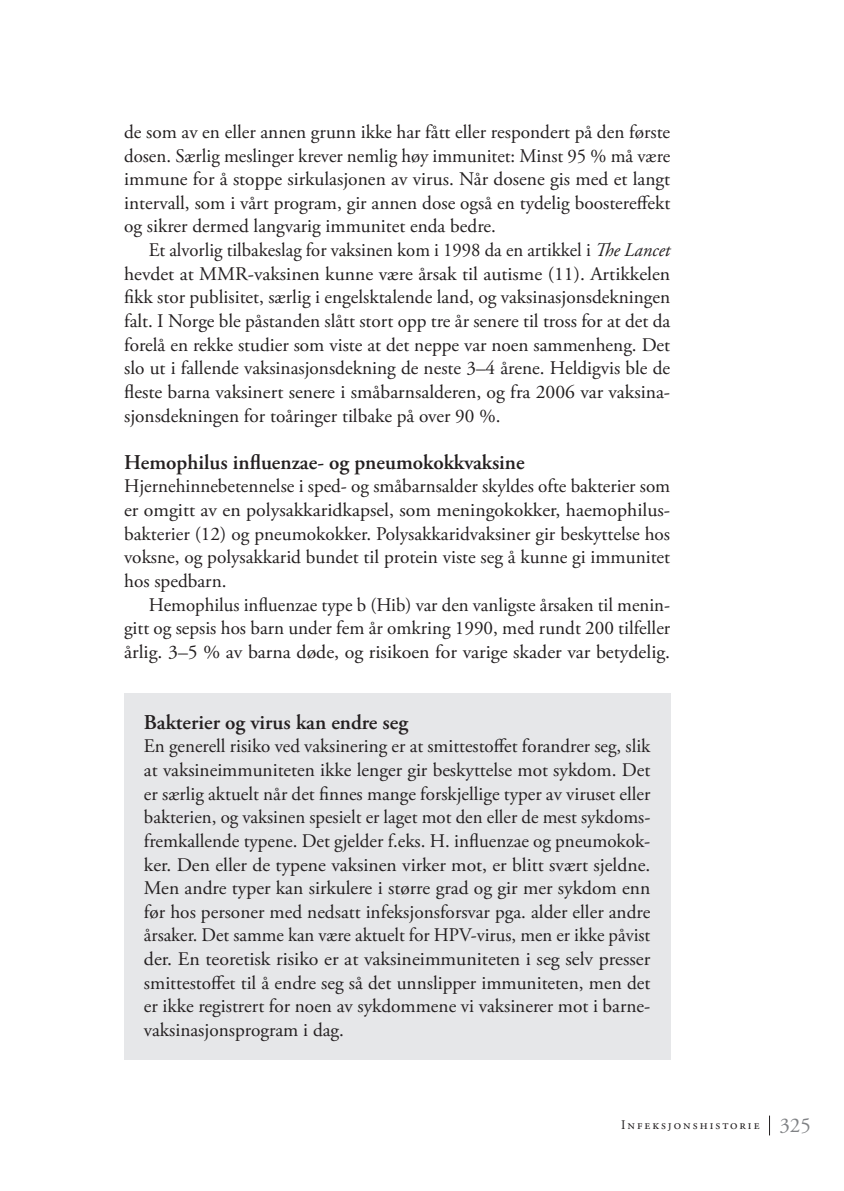
<style>
.page{position:relative;width:844px;height:1191px;background:#fff}
.page>*{position:absolute;margin:0;border:0;box-sizing:border-box;transform-origin:0 0}
.t1{font:600 21px "Adobe Garamond Pro";color:#231f20}
.t2{font:19.25px/23.6px "Adobe Garamond Pro";color:#231f20;text-align:justify}
.t3{font:13.12px "Adobe Garamond Pro";letter-spacing:.15em;color:#231f20}
.s1{font-style:italic}
.s2{font-size:21px;color:#808285}
</style>
<div class="page">
<svg style="left:769px;top:1115px;width:1px;height:20px"></svg>
<div style="left:124px;top:693px;width:546px;height:366px;background:#e6e7e9"></div>
<p class="t2" style="left:124px;top:121px;width:547px">de som av en eller annen grunn ikke har fått eller respondert på den første dosen. Særlig meslinger krever nemlig høy immunitet: Minst 95 % må være immune for å stoppe sirkulasjonen av virus. Når dosene gis med et langt intervall, som i vårt program, gir annen dose også en tydelig boostereffekt og sikrer dermed langvarig immunitet enda bedre.</p>
<p class="t2" style="left:124px;top:239px;width:547px;text-indent:25px">Et alvorlig tilbakeslag for vaksinen kom i 1998 da en artikkel i <span class="s1">The Lancet </span>hevdet at MMR-vaksinen kunne være årsak til autisme (11). Artikkelen fikk stor publisitet, særlig i engelsktalende land, og vaksinasjonsdekningen falt. I Norge ble påstanden slått stort opp tre år senere til tross for at det da forelå en rekke studier som viste at det neppe var noen sammenheng. Det slo ut i fallende vaksinasjonsdekning de neste 3–4 årene. Heldigvis ble de fleste barna vaksinert senere i småbarnsalderen, og fra 2006 var vaksina&shy;sjonsdekningen for toåringer tilbake på over 90 %.</p>
<p class="t1" style="left:124px;top:450px;width:402px">Hemophilus influenzae- og pneumokokkvaksine</p>
<p class="t2" style="left:124px;top:475px;width:547px">Hjernehinnebetennelse i sped- og småbarnsalder skyldes ofte bakterier som er omgitt av en polysakkaridkapsel, som meningokokker, haemophilus&shy;bakterier (12) og pneumokokker. Polysakkaridvaksiner gir beskyttelse hos voksne, og polysakkarid bundet til protein viste seg å kunne gi immunitet hos spedbarn.</p>
<p class="t2" style="left:124px;top:593px;width:547px;text-indent:25px">Hemophilus influenzae type b (Hib) var den vanligste årsaken til menin&shy;gitt og sepsis hos barn under fem år omkring 1990, med rundt 200 tilfeller årlig. 3–5 % av barna døde, og risikoen for varige skader var betydelig.</p>
<p class="t1" style="left:144px;top:710px;width:266px">Bakterier og virus kan endre seg</p>
<p class="t2" style="left:144px;top:735px;width:508px">En generell risiko ved vaksinering er at smittestoffet forandrer seg, slik at vaksineimmuniteten ikke lenger gir beskyttelse mot sykdom. Det er særlig aktuelt når det finnes mange forskjellige typer av viruset eller bakterien, og vaksinen spesielt er laget mot den eller de mest sykdoms&shy;fremkallende typene. Det gjelder f.eks. H. influenzae og pneumokok&shy;ker. Den eller de typene vaksinen virker mot, er blitt svært sjeldne.<br>Men andre typer kan sirkulere i større grad og gir mer sykdom enn før hos personer med nedsatt infeksjonsforsvar pga. alder eller andre årsaker. Det samme kan være aktuelt for HPV-virus, men er ikke påvist der. En teoretisk risiko er at vaksineimmuniteten i seg selv presser smittestoffet til å endre seg så det unnslipper immuniteten, men det er ikke registrert for noen av sykdommene vi vaksinerer mot i barne&shy;vaksinasjonsprogram i dag.</p>
<p class="t3" style="left:621px;top:1117px;width:191px">Infeksjonshistorie <span class="s2">325</span></p>
</div>
